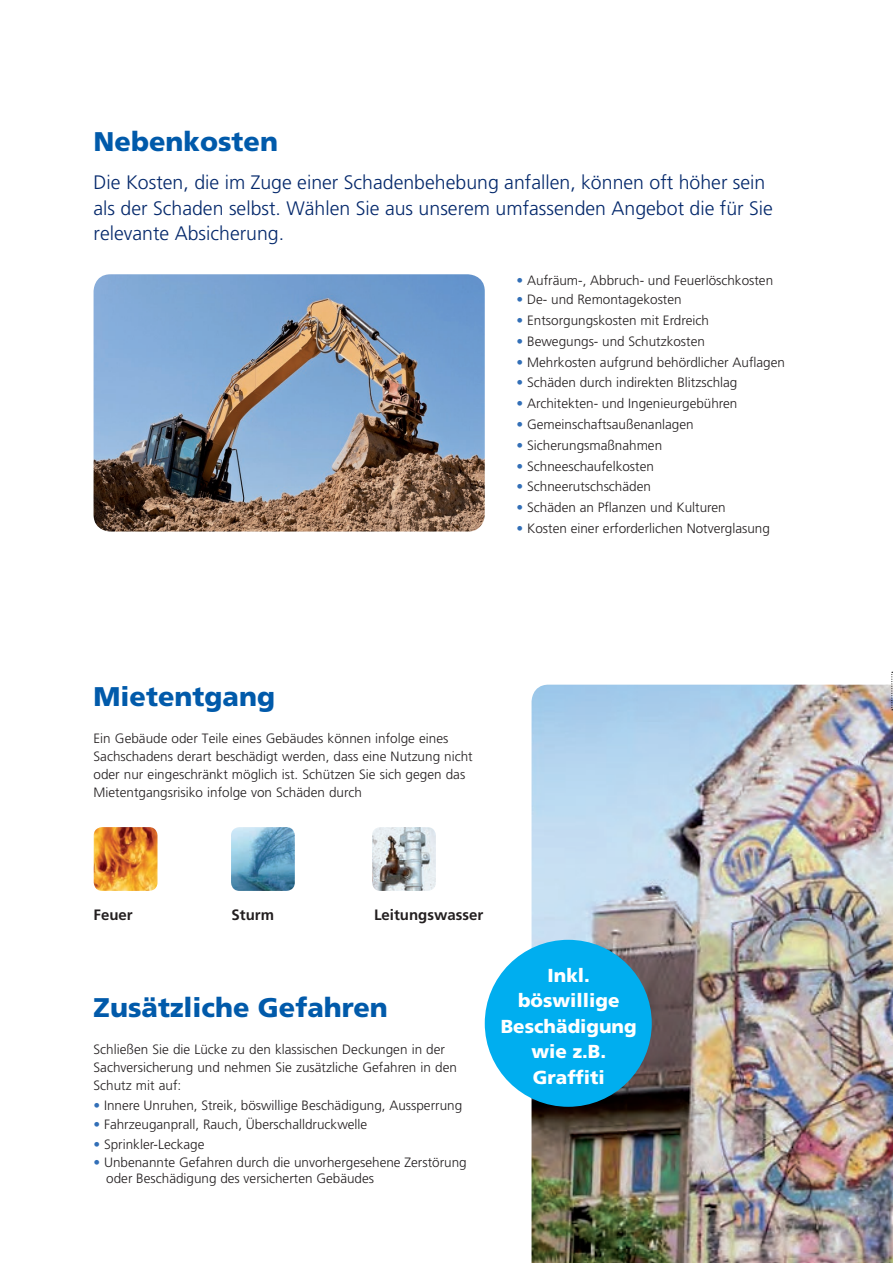
<style>
.page{position:relative;width:893px;height:1263px;background:#fff}
.page>*{position:absolute;margin:0;border:0;box-sizing:border-box;transform-origin:0 0}
.t1{font:900 27px "Frutiger";color:#015aaa}
.t2{font:300 19.5px/25.5px "Frutiger";color:#04286b}
.t3{font:900 18.75px/25.5px "Frutiger";color:#fff;text-align:center}
.t4{font:700 15px "Frutiger";color:#231f20}
.t5{font:300 13.5px/18px "Frutiger";color:#231f20}
.s1{color:#326fb7}
</style>
<div class="page">
<img style="left:531px;top:685px;width:362px;height:578px">
<div style="left:485px;top:940px;width:167px;height:167px;background:#00aeef;border-radius:50%"></div>
<img style="left:94px;top:827px;width:64px;height:64px">
<img style="left:231px;top:827px;width:64px;height:64px">
<img style="left:372px;top:827px;width:64px;height:64px">
<svg style="left:891px;top:672px;width:2px;height:38px"></svg>
<img style="left:94px;top:274px;width:391px;height:257px">
<h1 class="t1" style="left:94px;top:125px;width:186px">Nebenkosten</h1>
<h2 class="t2" style="left:94px;top:170px;width:681px">Die Kosten, die im Zuge einer Schadenbehebung anfallen, können oft höher sein als der Schaden selbst. Wählen Sie aus unserem umfassenden Angebot die für Sie relevante Absicherung.</h2>
<p class="t5" style="left:517px;top:271px;width:258px"><span class="s1">•</span> Aufräum-, Abbruch- und Feuerlöschkosten</p>
<p class="t5" style="left:517px;top:291px;width:167px"><span class="s1">•</span> De- und Remontagekosten</p>
<p class="t5" style="left:517px;top:311px;width:194px"><span class="s1">•</span> Entsorgungskosten mit Erdreich</p>
<p class="t5" style="left:517px;top:332px;width:190px"><span class="s1">•</span> Bewegungs- und Schutzkosten</p>
<p class="t5" style="left:517px;top:353px;width:270px"><span class="s1">•</span> Mehrkosten aufgrund behördlicher Auflagen</p>
<p class="t5" style="left:517px;top:374px;width:222px"><span class="s1">•</span> Schäden durch indirekten Blitzschlag</p>
<p class="t5" style="left:517px;top:395px;width:222px"><span class="s1">•</span> Architekten- und Ingenieurgebühren</p>
<p class="t5" style="left:517px;top:415px;width:179px"><span class="s1">•</span> Gemeinschaftsaußenanlagen</p>
<p class="t5" style="left:517px;top:436px;width:147px"><span class="s1">•</span> Sicherungsmaßnahmen</p>
<p class="t5" style="left:517px;top:457px;width:139px"><span class="s1">•</span> Schneeschaufelkosten</p>
<p class="t5" style="left:517px;top:478px;width:136px"><span class="s1">•</span> Schneerutschschäden</p>
<p class="t5" style="left:517px;top:498px;width:211px"><span class="s1">•</span> Schäden an Pflanzen und Kulturen</p>
<p class="t5" style="left:517px;top:519px;width:255px"><span class="s1">•</span> Kosten einer erforderlichen Notverglasung</p>
<h1 class="t1" style="left:94px;top:680px;width:183px">Mietentgang</h1>
<p class="t5" style="left:94px;top:729px;width:381px">Ein Gebäude oder Teile eines Gebäudes können infolge eines Sachschadens derart beschädigt werden, dass eine Nutzung nicht oder nur eingeschränkt möglich ist. Schützen Sie sich gegen das Mietentgangsrisiko infolge von Schäden durch</p>
<p class="t4" style="left:94px;top:905px;width:41px">Feuer</p>
<p class="t4" style="left:232px;top:905px;width:44px">Sturm</p>
<p class="t4" style="left:374px;top:905px;width:111px">Leitungswasser</p>
<h1 class="t1" style="left:94px;top:991px;width:296px">Zusätzliche Gefahren</h1>
<p class="t5" style="left:94px;top:1040px;width:365px">Schließen Sie die Lücke zu den klassischen Deckungen in der<br>Sachversicherung und nehmen Sie zusätzliche Gefahren in den<br>Schutz mit auf:</p>
<p class="t5" style="left:94px;top:1096px;width:370px"><span class="s1">•</span> Innere Unruhen, Streik, böswillige Beschädigung, Aussperrung</p>
<p class="t5" style="left:94px;top:1115px;width:275px"><span class="s1">•</span> Fahrzeuganprall, Rauch, Überschalldruckwelle</p>
<p class="t5" style="left:94px;top:1135px;width:112px"><span class="s1">•</span> Sprinkler-Leckage</p>
<p class="t5" style="left:106px;top:1154px;width:362px;line-height:16.5px;text-indent:-13px"><span class="s1">•</span> Unbenannte Gefahren durch die unvorhergesehene Zerstörung oder Beschädigung des versicherten Gebäudes</p>
<h3 class="t3" style="left:501px;top:962px;width:137px">Inkl. böswillige<br>Beschädigung wie z.B.<br>Graffiti</h3>
</div>
